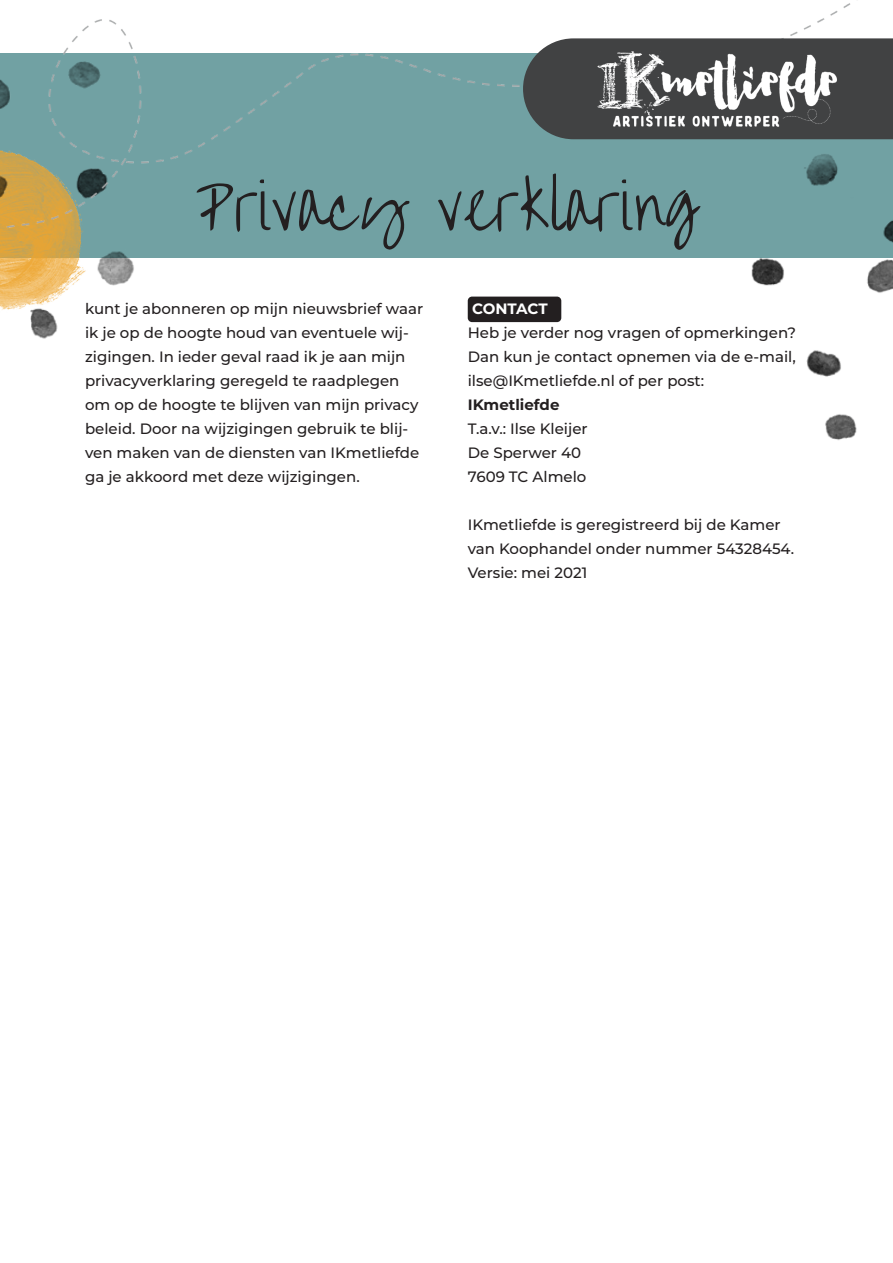
<style>
.page{position:relative;width:893px;height:1263px;background:#fff}
.page>*{position:absolute;margin:0;border:0;box-sizing:border-box;transform-origin:0 0}
.t1{font:75px "Liu Jian Mao Cao";color:#231f20}
.t2{font:500 15px/24px "Montserrat";color:#231f20}
.t3{font:700 15px "Montserrat";color:#231f20}
.t4{font:700 15px "Montserrat";letter-spacing:-.01em;color:#fff}
</style>
<div class="page">
<img style="left:825px;top:414px;width:32px;height:26px">
<img style="left:0;top:3px;width:893px;height:374px">
<svg style="left:523px;top:38px;width:370px;height:101px;background:#4a4d4e"></svg>
<img style="left:575px;top:46px;width:279px;height:80px">
<h1 class="t1" style="left:196px;top:156px;width:503px">Privacy verklaring</h1>
<p class="t2" style="left:85px;top:296px;width:340px">kunt je abonneren op mijn nieuwsbrief waar ik je op de hoogte houd van eventuele wij&shy;zigingen. In ieder geval raad ik je aan mijn privacyverklaring geregeld te raadplegen om op de hoogte te blijven van mijn privacy beleid. Door na wijzigingen gebruik te blij&shy;ven maken van de diensten van IKmetliefde ga je akkoord met deze wijzigingen.</p>
<p class="t4" style="left:472px;top:298px;width:77px">CONTACT</p>
<p class="t2" style="left:468px;top:320px;width:330px;text-align:justify">Heb je verder nog vragen of opmerkingen?<br>Dan kun je contact opnemen via de e-mail, ilse@IKmetliefde.nl of per post:</p>
<p class="t3" style="left:468px;top:394px;width:93px">IKmetliefde</p>
<p class="t2" style="left:468px;top:416px;width:121px">T.a.v.: Ilse Kleijer<br>De Sperwer 40<br>7609 TC Almelo</p>
<p class="t2" style="left:468px;top:512px;width:328px">IKmetliefde is geregistreerd bij de Kamer van Koophandel onder nummer 54328454.<br>Versie: mei 2021</p>
</div>
